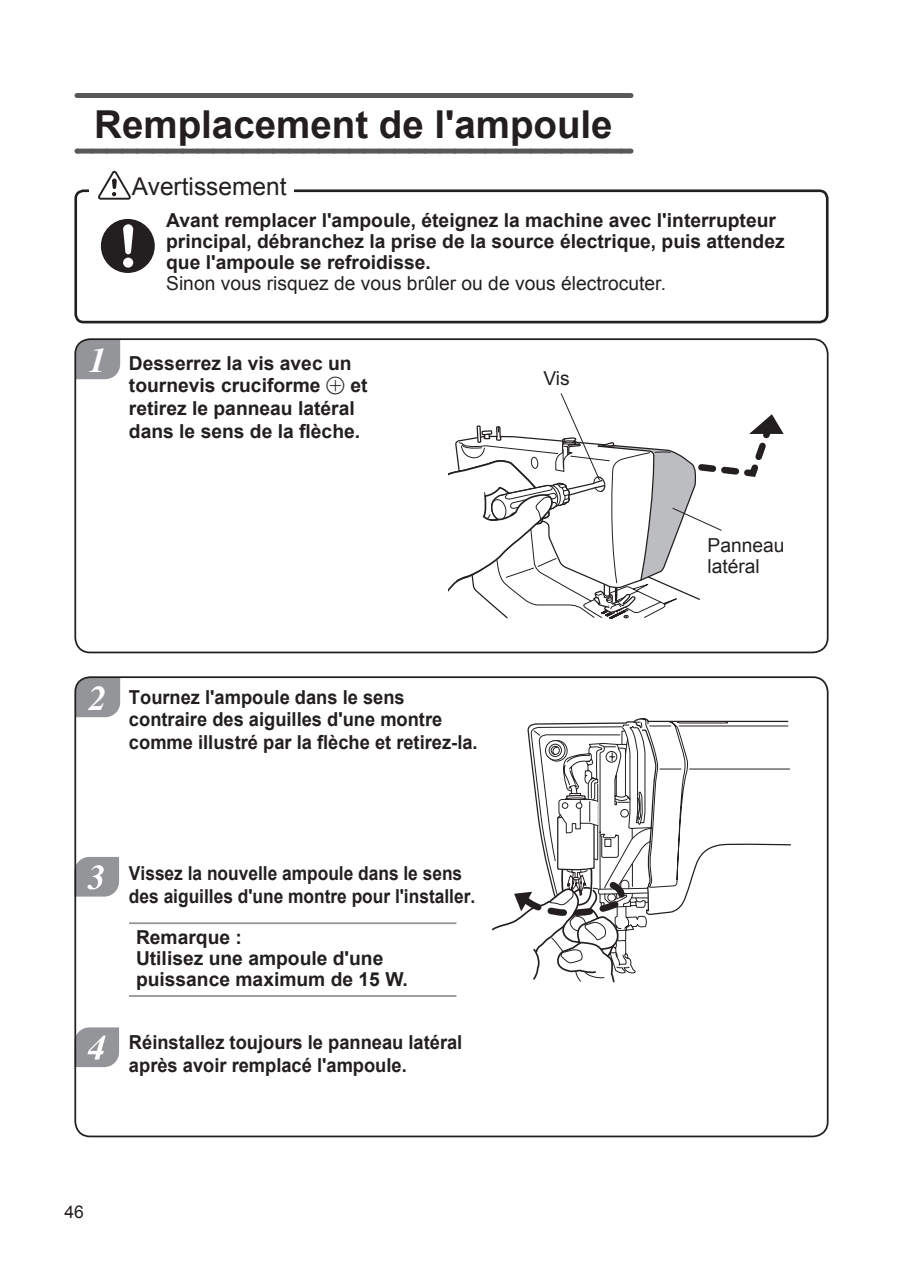
<style>
.page{position:relative;width:903px;height:1275px;background:#fff}
.page>*{position:absolute;margin:0;border:0;box-sizing:border-box;transform-origin:0 0}
.t1{font:700 38.5px "Arial";color:#231f20}
.t2{font:24.5px "Arial";color:#231f20}
.t3{font:700 19.25px/21px "Arial";color:#231f20}
.t4{font:700 19.25px/22.8px "Arial";color:#231f20;scale:.95 1}
.t5{font:700 19.25px/22.8px "Arial";color:#231f20;scale:.9 1}
.t6{font:19.25px/21px "Arial";color:#231f20}
.t7{font:17.5px "Arial";color:#231f20}
.s1{font-family:"Times";font-style:italic;font-size:35px;color:#fff}
.s2{font-family:"Round Num Wnew";font-weight:400}
</style>
<div class="page">
<svg style="left:77px;top:1027px;width:42px;height:40px;background:#a2a4a7"></svg>
<div style="left:77px;top:93px;width:553px;height:5px;background:#57585a"></div>
<div style="left:77px;top:149px;width:553px;height:5px;background:#57585a"></div>
<svg style="left:92px;top:153px;width:530px;height:1px"></svg>
<div style="left:77px;top:341px;width:43px;height:38px;background:#939598"></div>
<div style="left:74px;top:338px;width:754px;height:315px;border:2px solid #231f20;border-radius:15px"></div>
<div style="left:77px;top:679px;width:43px;height:38px;background:#939598"></div>
<svg style="left:77px;top:857px;width:42px;height:40px;background:#a1a3a5"></svg>
<div style="left:74px;top:676px;width:754px;height:461px;border:2px solid #231f20;border-radius:15px"></div>
<hr style="left:129px;top:922px;width:327px;height:2px;background:#939598">
<hr style="left:129px;top:995px;width:327px;height:2px;background:#939598">
<div style="left:74px;top:189px;width:754px;height:134px;border:3px solid #231f20;border-radius:8px"></div>
<div style="left:101px;top:219px;width:54px;height:54px;background:#231f20;border-radius:50%"></div>
<div style="left:123px;top:258px;width:10px;height:10px;background:#fff;border-radius:50%"></div>
<svg style="left:123px;top:224px;width:10px;height:30px"></svg>
<svg style="left:492px;top:718px;width:299px;height:265px"></svg>
<div style="left:89px;top:169px;width:205px;height:36px;background:#fff"></div>
<svg style="left:99px;top:171px;width:32px;height:29px"></svg>
<svg style="left:448px;top:393px;width:336px;height:227px"></svg>
<h1 class="t1" style="left:94px;top:99px;width:520px">Remplacement de l'ampoule</h1>
<p class="t2" style="left:132px;top:170px;width:156px">Avertissement</p>
<p class="t3" style="left:166px;top:211px;width:620px">Avant remplacer l'ampoule, éteignez la machine avec l'interrupteur principal, débranchez la prise de la source électrique, puis attendez que l'ampoule se refroidisse.</p>
<p class="t6" style="left:166px;top:273px;width:501px">Sinon vous risquez de vous brûler ou de vous électrocuter.</p>
<p class="t3" style="left:129px;top:352px;width:240px;line-height:22.8px;text-indent:-40px"><span class="s1">1</span> Desserrez la vis avec un tournevis cruciforme <span class="s2">+</span> et retirez le panneau latéral dans le sens de la flèche.</p>
<p class="t6" style="left:543px;top:368px;width:28px">Vis</p>
<p class="t4" style="left:129px;top:686px;width:368px;text-indent:-40px"><span class="s1">2</span> Tournez l'ampoule dans le sens contraire des aiguilles d'une montre comme illustré par la flèche et retirez-la.</p>
<p class="t5" style="left:129px;top:862px;width:386px">Vissez la nouvelle ampoule dans le sens des aiguilles d'une montre pour l'installer.</p>
<p class="t3" style="left:136px;top:928px;width:273px">Remarque :<br>Utilisez une ampoule d'une puissance maximum de 15 W.</p>
<p class="t4" style="left:129px;top:1031px;width:352px">Réinstallez toujours le panneau latéral après avoir remplacé l'ampoule.</p>
<p class="t7" style="left:64px;top:1201px;width:21px">46</p>
<p class="t6" style="left:707px;top:534px;width:79px">Panneau latéral</p>
</div>
